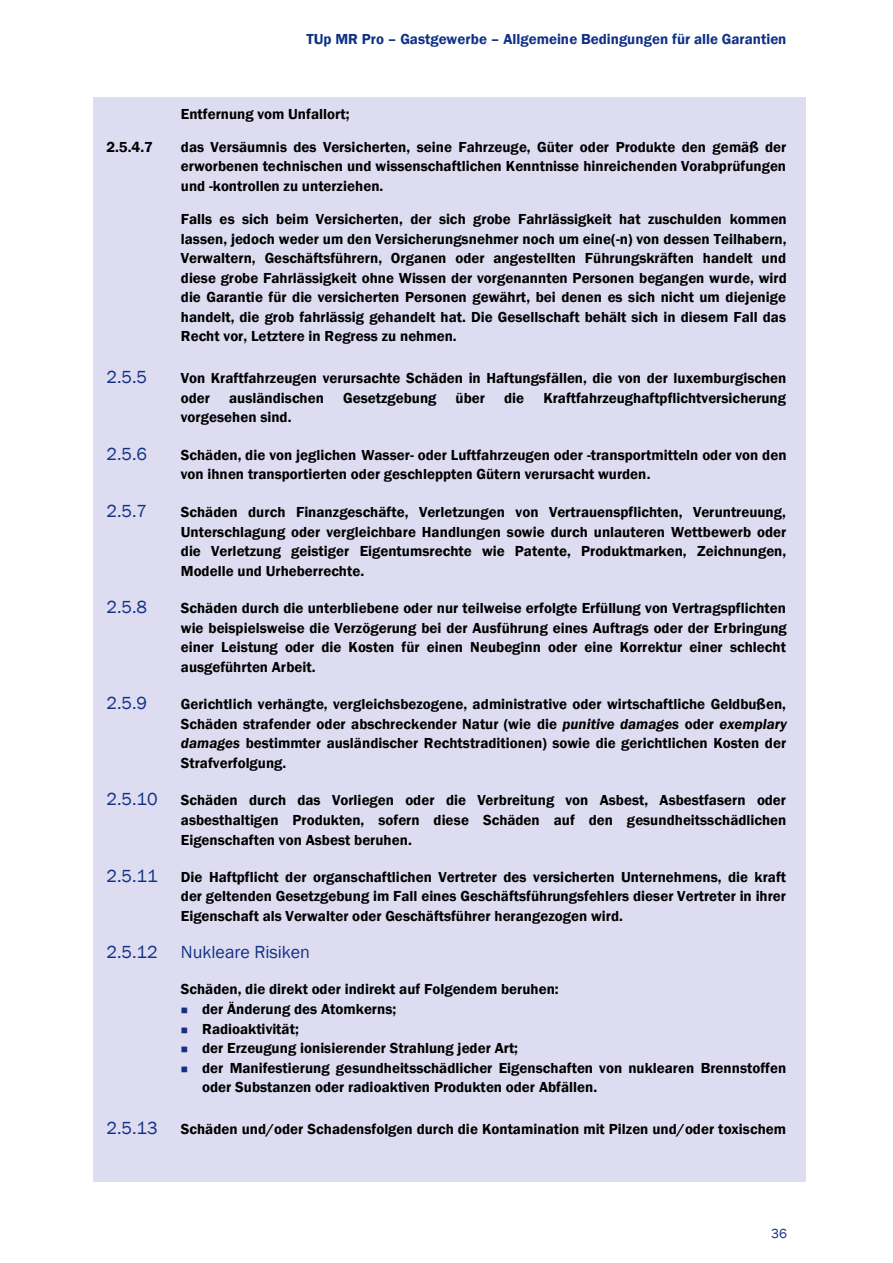
<style>
.page{position:relative;width:893px;height:1263px;background:#fff}
.page>*{position:absolute;margin:0;border:0;box-sizing:border-box;transform-origin:0 0}
.t1{font:18px "Franklin Gothic";color:#103184}
.t2{font:15px/19.5px "Franklin Gothic Demi";color:#000;text-align:justify}
.t3{font:15px "Franklin Gothic Demi";color:#103184}
.t4{font:13.5px "Franklin Gothic";color:#103184}
.s1{font-style:italic}
.s2{color:#103184}
</style>
<div class="page">
<div style="left:94px;top:97px;width:712px;height:1085px;background:#dddcf0"></div>
<p class="t3" style="left:306px;top:31px;width:482px">TUp MR Pro – Gastgewerbe – Allgemeine Bedingungen für alle Garantien</p>
<p class="t2" style="left:181px;top:104px;width:170px">Entfernung vom Unfallort;</p>
<p class="t2" style="left:106px;top:137px;width:48px">2.5.4.7</p>
<p class="t2" style="left:181px;top:136px;width:607px">das Versäumnis des Versicherten, seine Fahrzeuge, Güter oder Produkte den gemäß der erworbenen technischen und wissenschaftlichen Kenntnisse hinreichenden Vorabprüfungen und -kontrollen zu unterziehen.</p>
<p class="t2" style="left:181px;top:209px;width:607px">Falls es sich beim Versicherten, der sich grobe Fahrlässigkeit hat zuschulden kommen lassen, jedoch weder um den Versicherungsnehmer noch um eine(-n) von dessen Teilhabern, Verwaltern, Geschäftsführern, Organen oder angestellten Führungskräften handelt und diese grobe Fahrlässigkeit ohne Wissen der vorgenannten Personen begangen wurde, wird die Garantie für die versicherten Personen gewährt, bei denen es sich nicht um diejenige handelt, die grob fahrlässig gehandelt hat. Die Gesellschaft behält sich in diesem Fall das Recht vor, Letztere in Regress zu nehmen.</p>
<h3 class="t1" style="left:106px;top:367px;width:42px">2.5.5</h3>
<h3 class="t2" style="left:181px;top:368px;width:607px">Von Kraftfahrzeugen verursachte Schäden in Haftungsfällen, die von der luxemburgischen oder</h3>
<h3 class="t2" style="left:229px;top:388px;width:96px">ausländischen</h3>
<h3 class="t2" style="left:343px;top:388px;width:95px">Gesetzgebung</h3>
<h3 class="t2" style="left:456px;top:388px;width:31px">über</h3>
<h3 class="t2" style="left:504px;top:388px;width:22px">die</h3>
<h3 class="t2" style="left:543px;top:388px;width:244px">Kraftfahrzeughaftpflichtversicherung</h3>
<h3 class="t2" style="left:181px;top:407px;width:112px">vorgesehen sind.</h3>
<h3 class="t1" style="left:106px;top:443px;width:42px">2.5.6</h3>
<h3 class="t2" style="left:181px;top:445px;width:607px">Schäden, die von jeglichen Wasser- oder Luftfahrzeugen oder -transportmitteln oder von den von ihnen transportierten oder geschleppten Gütern verursacht wurden.</h3>
<h3 class="t1" style="left:106px;top:500px;width:42px">2.5.7</h3>
<h3 class="t2" style="left:181px;top:502px;width:607px">Schäden durch Finanzgeschäfte, Verletzungen von Vertrauenspflichten, Veruntreuung, Unterschlagung oder vergleichbare Handlungen sowie durch unlauteren Wettbewerb oder die Verletzung geistiger Eigentumsrechte wie Patente, Produktmarken, Zeichnungen, Modelle und Urheberrechte.</h3>
<h3 class="t1" style="left:106px;top:596px;width:42px">2.5.8</h3>
<h3 class="t2" style="left:181px;top:598px;width:607px">Schäden durch die unterbliebene oder nur teilweise erfolgte Erfüllung von Vertragspflichten wie beispielsweise die Verzögerung bei der Ausführung eines Auftrags oder der Erbringung einer Leistung oder die Kosten für einen Neubeginn oder eine Korrektur einer schlecht ausgeführten Arbeit.</h3>
<h3 class="t1" style="left:106px;top:693px;width:42px">2.5.9</h3>
<h3 class="t2" style="left:181px;top:694px;width:607px">Gerichtlich verhängte, vergleichsbezogene, administrative oder wirtschaftliche Geldbußen, Schäden strafender oder abschreckender Natur (wie die <span class="s1">punitive damages</span> oder <span class="s1">exemplary damages</span> bestimmter ausländischer Rechtstraditionen) sowie die gerichtlichen Kosten der Strafverfolgung.</h3>
<h3 class="t1" style="left:106px;top:789px;width:53px">2.5.10</h3>
<h3 class="t2" style="left:181px;top:790px;width:607px">Schäden durch das Vorliegen oder die Verbreitung von Asbest, Asbestfasern oder asbesthaltigen Produkten, sofern diese Schäden auf den gesundheitsschädlichen Eigenschaften von Asbest beruhen.</h3>
<h3 class="t1" style="left:106px;top:865px;width:53px">2.5.11</h3>
<h3 class="t2" style="left:181px;top:866px;width:607px">Die Haftpflicht der organschaftlichen Vertreter des versicherten Unternehmens, die kraft der geltenden Gesetzgebung im Fall eines Geschäftsführungsfehlers dieser Vertreter in ihrer Eigenschaft als Verwalter oder Geschäftsführer herangezogen wird.</h3>
<h3 class="t1" style="left:106px;top:942px;width:53px">2.5.12</h3>
<h3 class="t1" style="left:181px;top:942px;width:131px">Nukleare Risiken</h3>
<p class="t2" style="left:181px;top:979px;width:379px">Schäden, die direkt oder indirekt auf Folgendem beruhen:</p>
<p class="t2" style="left:181px;top:999px;width:217px"><span class="s2">■</span> der Änderung des Atomkerns;</p>
<p class="t2" style="left:181px;top:1018px;width:119px"><span class="s2">■</span> Radioaktivität;</p>
<p class="t2" style="left:181px;top:1038px;width:339px"><span class="s2">■</span> der Erzeugung ionisierender Strahlung jeder Art;</p>
<p class="t2" style="left:202px;top:1057px;width:586px;text-indent:-21px"><span class="s2">■</span> der Manifestierung gesundheitsschädlicher Eigenschaften von nuklearen Brennstoffen oder Substanzen oder radioaktiven Produkten oder Abfällen.</p>
<h3 class="t1" style="left:106px;top:1117px;width:53px">2.5.13</h3>
<h3 class="t2" style="left:181px;top:1119px;width:607px">Schäden und/oder Schadensfolgen durch die Kontamination mit Pilzen und/oder toxischem</h3>
<p class="t4" style="left:771px;top:1226px;width:17px">36</p>
</div>
